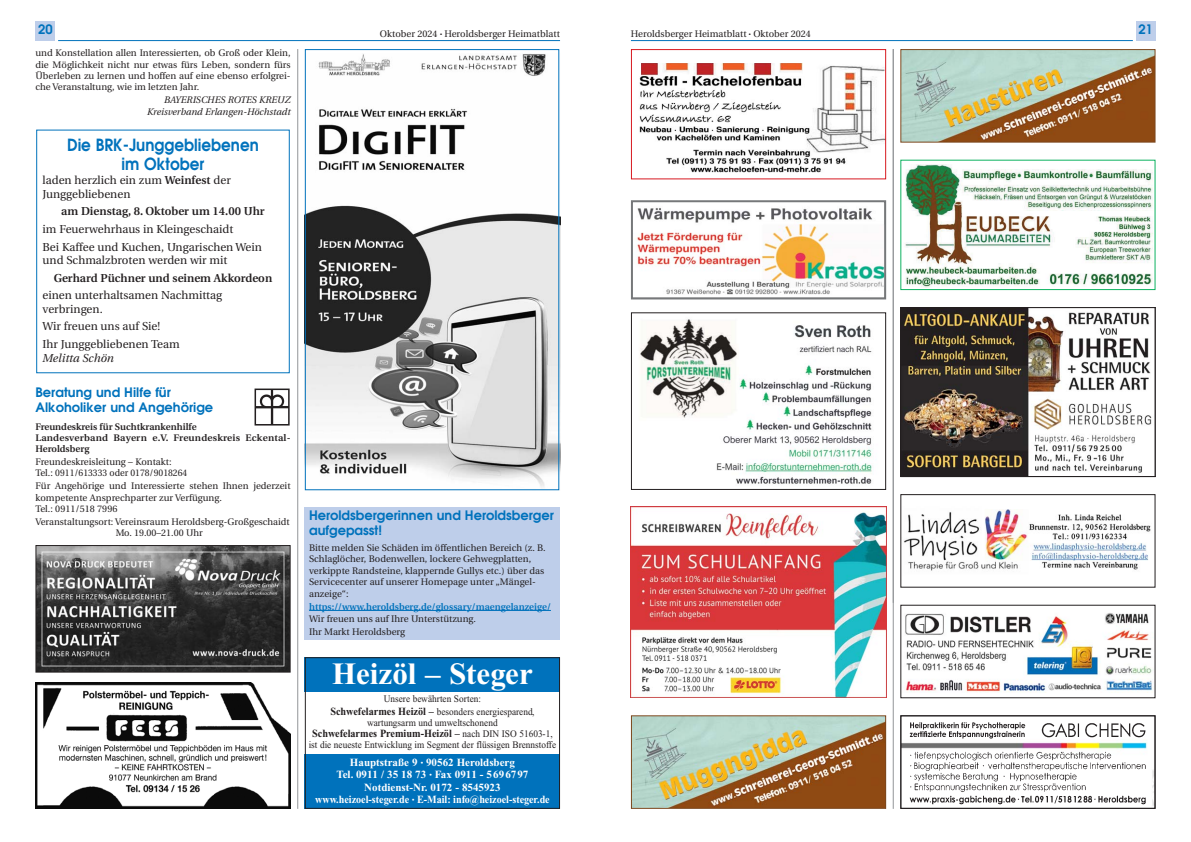
<style>
.page{position:relative;width:1191px;height:842px;background:#fff}
.page>*{position:absolute;margin:0;border:0;box-sizing:border-box;transform-origin:0 0}
.t1{font:700 31px "Times New Roman";color:#fff}
.t2{font:600 16.7px/18.6px "Avant Garde";color:#0072bc;text-align:center;scale:.91 1}
.t3{font:600 13px/15.5px "Avant Garde";color:#0072bc}
.t4{font:11.5px/13.4px "Utopia";color:#231f20}
.t5{font:600 11.5px "Utopia";color:#231f20}
.t6{font:italic 11.5px "Utopia";color:#231f20}
.t7{font:700 11px/12.5px "Times New Roman";color:#fff;text-align:center}
.t8{font:700 11px "Times New Roman";color:#231f20;scale:.93 1}
.t9{font:10px/12.4px "Times New Roman";color:#231f20;text-align:center;scale:.93 1}
.t10{font:9.5px/11.4px "Utopia";color:#231f20}
.t11{font:600 9.5px/11px "Utopia";color:#231f20}
.t12{font:italic 9.5px/11.4px "Utopia";color:#231f20;text-align:right}
.t13{font:600 9.5px "Utopia";color:#0072bc}
.s1{font-weight:600}
.s2{font-size:5px}
.s3{font-weight:700;font-size:11px}
.s4{font-weight:400;font-size:10px}
.s5{font-size:7px}
</style>
<div class="page">
<div style="left:35px;top:21px;width:20px;height:20px;background:#beceea"></div>
<hr style="left:58px;top:40px;width:502px;height:1px;background:#0072bc">
<hr style="left:297px;top:49px;width:1px;height:760px;background:#939598">
<div style="left:1135px;top:21px;width:20px;height:20px;background:#beceea"></div>
<hr style="left:631px;top:40px;width:501px;height:1px;background:#0072bc">
<img style="left:254px;top:388px;width:36px;height:37px">
<img style="left:35px;top:682px;width:256px;height:127px">
<div style="left:305px;top:507px;width:255px;height:133px;background:#beceea"></div>
<hr style="left:309px;top:610px;width:55px;height:1px;background:#0072bc">
<svg style="left:364px;top:610px;width:17px;height:1px"></svg>
<hr style="left:381px;top:610px;width:32px;height:1px;background:#0072bc">
<hr style="left:413px;top:610px;width:54px;height:1px;background:#0072bc">
<hr style="left:467px;top:610px;width:62px;height:1px;background:#0072bc">
<svg style="left:529px;top:610px;width:22px;height:1px"></svg>
<img style="left:37px;top:547px;width:252px;height:124px">
<div style="left:35px;top:545px;width:256px;height:128px;border:1px solid #231f20"></div>
<img style="left:636px;top:208px;width:247px;height:87px">
<div style="left:631px;top:200px;width:255px;height:99px;border:2px solid #76787a"></div>
<img style="left:639px;top:63px;width:245px;height:110px">
<div style="left:631px;top:49px;width:255px;height:130px;border:1px solid #d71920"></div>
<img style="left:641px;top:63px;width:161px;height:12px">
<img style="left:844px;top:73px;width:11px;height:39px">
<img style="left:633px;top:717px;width:251px;height:90px">
<div style="left:631px;top:715px;width:255px;height:94px;border:1px solid #7c471d"></div>
<img style="left:640px;top:319px;width:232px;height:165px">
<div style="left:631px;top:312px;width:255px;height:178px;border:1px solid #231f20"></div>
<hr style="left:893px;top:49px;width:1px;height:760px;background:#939598">
<img style="left:905px;top:165px;width:248px;height:122px">
<div style="left:900px;top:160px;width:255px;height:130px;border:1px solid #0db260"></div>
<img style="left:902px;top:51px;width:251px;height:90px">
<div style="left:900px;top:49px;width:255px;height:94px;border:1px solid #7c471d"></div>
<img style="left:902px;top:309px;width:250px;height:166px">
<div style="left:900px;top:307px;width:255px;height:170px;border:1px solid #231f20"></div>
<img style="left:631px;top:506px;width:255px;height:192px">
<img style="left:903px;top:613px;width:250px;height:79px">
<img style="left:903px;top:512px;width:248px;height:59px">
<div style="left:900px;top:494px;width:255px;height:94px;border:1px solid #231f20"></div>
<img style="left:984px;top:509px;width:164px;height:52px">
<img style="left:902px;top:722px;width:251px;height:84px">
<div style="left:900px;top:715px;width:255px;height:94px;border:1px solid #231f20"></div>
<div style="left:305px;top:754px;width:255px;height:54px;background:#0072bc"></div>
<div style="left:305px;top:657px;width:255px;height:34px;background:#0072bc"></div>
<div style="left:305px;top:657px;width:255px;height:152px;border:1px solid #231f20"></div>
<img style="left:307px;top:53px;width:253px;height:437px">
<div style="left:305px;top:49px;width:254px;height:441px;border:1px solid #0072bc"></div>
<h3 class="t3" style="left:38px;top:23px;width:16px">20</h3>
<p class="t10" style="left:35px;top:48px;width:257px;text-align:justify">und Konstellation allen Interessierten, ob Groß oder Klein, die Möglichkeit nicht nur etwas fürs Leben, sondern fürs Überleben zu lernen und hoffen auf eine ebenso erfolgrei&shy;che Veranstaltung, wie im letzten Jahr.</p>
<p class="t12" style="left:147px;top:95px;width:145px">BAYERISCHES ROTES KREUZ<br>Kreisverband Erlangen-Höchstadt</p>
<h2 class="t2" style="left:67px;top:137px;width:212px">Die BRK-Junggebliebenen im Oktober</h2>
<p class="t4" style="left:43px;top:175px;width:190px">laden herzlich ein zum <span class="s1">Weinfest</span> der<br>Junggebliebenen</p>
<p class="t5" style="left:61px;top:207px;width:205px">am Dienstag, 8. Oktober um 14.00 Uhr</p>
<p class="t4" style="left:43px;top:221px;width:221px;line-height:17.7px">im Feuerwehrhaus in Kleingeschaidt<br>Bei Kaffee und Kuchen, Ungarischen Wein</p>
<p class="t4" style="left:43px;top:254px;width:186px">und Schmalzbroten werden wir mit</p>
<p class="t5" style="left:54px;top:273px;width:220px">Gerhard Püchner und seinem Akkordeon</p>
<p class="t4" style="left:43px;top:290px;width:181px">einen unterhaltsamen Nachmittag verbringen.</p>
<p class="t4" style="left:43px;top:319px;width:139px;line-height:17.7px">Wir freuen uns auf Sie!<br>Ihr Junggebliebenen Team</p>
<p class="t6" style="left:43px;top:353px;width:73px">Melitta Schön</p>
<h3 class="t3" style="left:35px;top:385px;width:179px">Beratung und Hilfe für<br>Alkoholiker und Angehörige</h3>
<p class="t11" style="left:35px;top:422px;width:257px">Freundeskreis für Suchtkrankenhilfe<br>Landesverband Bayern e.V. Freundeskreis Eckental-<br>Heroldsberg</p>
<p class="t10" style="left:35px;top:457px;width:153px">Freundeskreisleitung – Kontakt:<br>Tel.: 0911/613333 oder 0178/9018264</p>
<p class="t10" style="left:35px;top:481px;width:257px">Für Angehörige und Interessierte stehen Ihnen jederzeit kompetente Ansprechparter zur Verfügung.<br>Tel.: 0911/518 7996</p>
<p class="t10" style="left:116px;top:517px;width:176px;text-indent:-80px">Veranstaltungsort: Vereinsraum Heroldsberg-Großgeschaidt<br>Mo. 19.00–21.00 Uhr</p>
<p class="t10" style="left:380px;top:29px;width:182px">Oktober 2024 <span class="s2">•</span> Heroldsberger Heimatblatt</p>
<p class="t10" style="left:631px;top:29px;width:182px">Heroldsberger Heimatblatt <span class="s2">•</span> Oktober 2024</p>
<h3 class="t3" style="left:309px;top:508px;width:246px">Heroldsbergerinnen und Heroldsberger aufgepasst!</h3>
<p class="t10" style="left:309px;top:543px;width:238px">Bitte melden Sie Schäden im öffentlichen Bereich (z. B.<br>Schlaglöcher, Bodenwellen, lockere Gehwegplatten, verkippte Randsteine, klappernde Gullys etc.) über das Servicecenter auf unserer Homepage unter „Mängel&shy;anzeige“:</p>
<p class="t13" style="left:309px;top:602px;width:243px">https://www.heroldsberg.de/glossary/maengelanzeige/</p>
<p class="t10" style="left:309px;top:613px;width:168px;line-height:12.8px">Wir freuen uns auf Ihre Unterstützung.<br>Ihr Markt Heroldsberg</p>
<h1 class="t1" style="left:332px;top:663px;width:202px">Heizöl – Steger</h1>
<p class="t9" style="left:330px;top:694px;width:221px">Unsere bewährten Sorten:<br><span class="s3">Schwefelarmes Heizöl –</span> besonders energiesparend,</p>
<p class="t9" style="left:367px;top:717px;width:142px">wartungsarm und umweltschonend</p>
<p class="t8" style="left:312px;top:729px;width:260px">Schwefelarmes Premium-Heizöl – <span class="s4">nach DIN ISO 51603-1,</span></p>
<p class="t9" style="left:309px;top:739px;width:267px">ist die neueste Entwicklung im Segment der flüssigen Brennstoffe</p>
<p class="t7" style="left:315px;top:757px;width:236px">Hauptstraße 9 <span class="s5">•</span> 90562 Heroldsberg<br>Tel. 0911 / 35 18 73 <span class="s5">•</span> Fax 0911 - 5696797<br>Notdienst-Nr. 0172 - 8545923<br>www.heizoel-steger.de <span class="s5">•</span> E-Mail: info@heizoel-steger.de</p>
<h3 class="t3" style="left:1138px;top:23px;width:16px">21</h3>
</div>
